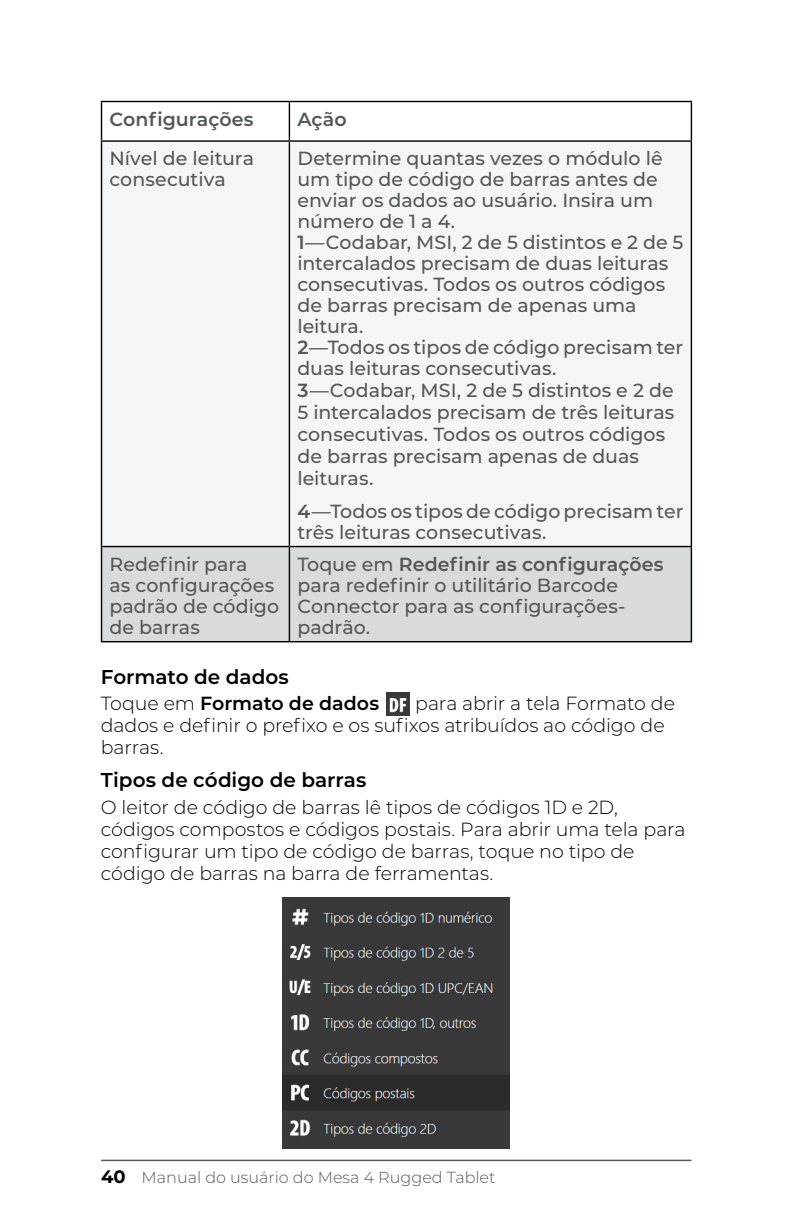
<style>
.page{position:relative;width:792px;height:1224px;background:#fff}
.page>*{position:absolute;margin:0;border:0;box-sizing:border-box;transform-origin:0 0}
.t1{font:600 20px "Montserrat";color:#000}
.t2{font:500 19px/21.4px "Montserrat";color:#52575a}
.t3{font:300 19px/22px "Montserrat";letter-spacing:-.005em;color:#000}
.t4{font:600 19px "Montserrat";color:#000}
.t5{font:600 19px "Montserrat";color:#52575a}
.t6{font:300 16px "Montserrat";color:#58595b}
.s1{font-weight:600}
.s2{font-weight:300}
.s3{font-weight:700;font-size:18px;color:#000}
</style>
<div class="page">
<hr style="left:101px;top:1160px;width:590px;height:1px;background:#58595b">
<div style="left:102px;top:142px;width:589px;height:404px;background:#f4f5f6"></div>
<div style="left:102px;top:547px;width:589px;height:94px;background:#d8dbdb"></div>
<hr style="left:101px;top:101px;width:188px;height:1px;background:#000">
<hr style="left:101px;top:102px;width:1px;height:38px;background:#000">
<hr style="left:289px;top:101px;width:403px;height:1px;background:#000">
<hr style="left:289px;top:102px;width:1px;height:38px;background:#000">
<hr style="left:691px;top:102px;width:1px;height:38px;background:#000">
<hr style="left:101px;top:140px;width:188px;height:2px;background:#000">
<hr style="left:101px;top:142px;width:1px;height:404px;background:#000">
<hr style="left:289px;top:140px;width:403px;height:2px;background:#000">
<hr style="left:289px;top:142px;width:1px;height:404px;background:#000">
<hr style="left:691px;top:142px;width:1px;height:404px;background:#000">
<hr style="left:101px;top:546px;width:188px;height:1px;background:#000">
<hr style="left:101px;top:547px;width:1px;height:94px;background:#000">
<hr style="left:289px;top:546px;width:403px;height:1px;background:#000">
<hr style="left:289px;top:547px;width:1px;height:94px;background:#000">
<hr style="left:691px;top:547px;width:1px;height:94px;background:#000">
<hr style="left:101px;top:641px;width:188px;height:1px;background:#000">
<hr style="left:289px;top:641px;width:403px;height:1px;background:#000">
<img style="left:387px;top:693px;width:22px;height:22px">
<img style="left:283px;top:897px;width:226px;height:251px">
<p class="t5" style="left:110px;top:105px;width:146px">Configurações</p>
<p class="t5" style="left:297px;top:105px;width:51px">Ação</p>
<p class="t2" style="left:110px;top:147px;width:146px">Nível de leitura consecutiva</p>
<p class="t2" style="left:297px;top:147px;width:387px">Determine quantas vezes o módulo lê um tipo de código de barras antes de enviar os dados ao usuário. Insira um número de 1 a 4.<br><span class="s1">1</span>—Codabar, MSI, 2 de 5 distintos e 2 de 5 intercalados precisam de duas leituras consecutivas. Todos os outros códigos de barras precisam de apenas uma leitura.<br><span class="s1">2</span>—Todos os tipos de código precisam ter duas leituras consecutivas.<br><span class="s1">3</span>—Codabar, MSI, 2 de 5 distintos e 2 de<br>5 intercalados precisam de três leituras consecutivas. Todos os outros códigos de barras precisam apenas de duas leituras.</p>
<p class="t2" style="left:297px;top:500px;width:388px"><span class="s1">4</span>—Todos os tipos de código precisam ter três leituras consecutivas.</p>
<p class="t2" style="left:110px;top:553px;width:171px">Redefinir para<br>as configurações padrão de código de barras</p>
<p class="t2" style="left:297px;top:553px;width:368px">Toque em <span class="s1">Redefinir as configurações </span>para redefinir o utilitário Barcode<br>Connector para as configurações&shy;padrão.</p>
<p class="t1" style="left:101px;top:662px;width:190px">Formato de dados</p>
<p class="t4" style="left:101px;top:690px;width:280px"><span class="s2">Toque em</span> Formato de dados</p>
<p class="t3" style="left:101px;top:692px;width:576px;text-indent:314px">para abrir a tela Formato de dados e definir o prefixo e os sufixos atribuídos ao código de barras.</p>
<p class="t1" style="left:101px;top:766px;width:267px">Tipos de código de barras</p>
<p class="t3" style="left:101px;top:796px;width:586px">O leitor de código de barras lê tipos de códigos 1D e 2D, códigos compostos e códigos postais. Para abrir uma tela para configurar um tipo de código de barras, toque no tipo de código de barras na barra de ferramentas.</p>
<p class="t6" style="left:101px;top:1166px;width:396px"><span class="s3">40</span> Manual do usuário do Mesa 4 Rugged Tablet</p>
</div>
